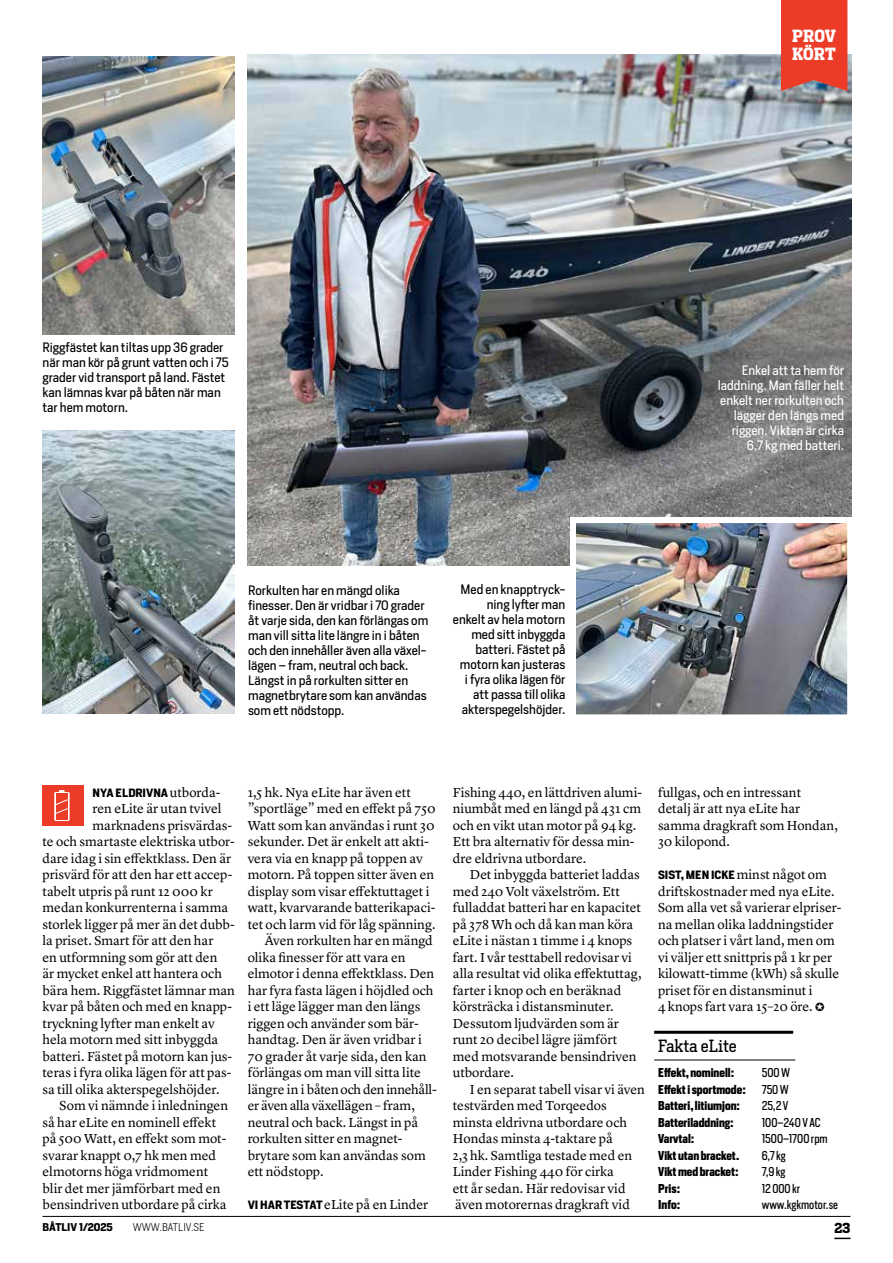
<style>
.page{position:relative;width:893px;height:1263px;background:#fff}
.page>*{position:absolute;margin:0;border:0;box-sizing:border-box;transform-origin:0 0}
.t1{font:16.5px "Heron Serif";letter-spacing:-.005em;color:#000}
.t2{font:700 16.5px/18px "Heron Serif";color:#fff}
.t3{font:13.5px/16.5px "Lyon Text";color:#000}
.t4{font:13.5px "Lyon Text";letter-spacing:-.02em;color:#000}
.t5{font:700 13.5px "Heron Serif";color:#000}
.t6{font:12.75px/15px "Heron Sans";color:#000}
.t7{font:12.75px/15px "Heron Sans";color:#fff;text-align:right}
.t8{font:700 12px "Heron Sans Cond";color:#000}
.t9{font:12px "Heron Sans Cond";color:#000}
.t10{font:700 11.25px "Heron Sans";color:#000}
.t11{font:300 10.5px "Heron Sans";color:#000}
.t12{font:700 10.5px "Heron Sans";color:#000}
.s1{font-family:"Lyon Text";font-weight:400;font-size:13.5px}
.s2{font-family:"Heron Sans";font-weight:700;font-size:11.25px}
</style>
<div class="page">
<hr style="left:43px;top:1216px;width:807px;height:1px;background:#000">
<svg style="left:834px;top:1237px;width:16px;height:2px"></svg>
<div style="left:43px;top:785px;width:41px;height:41px;background:#ec3b27"></div>
<svg style="left:54px;top:790px;width:16px;height:31px"></svg>
<img style="left:43px;top:56px;width:192px;height:279px">
<img style="left:43px;top:430px;width:192px;height:283px">
<img style="left:248px;top:54px;width:603px;height:512px">
<img style="left:577px;top:524px;width:269px;height:189px">
<div style="left:570px;top:517px;width:283px;height:203px;border:6px solid #fff"></div>
<hr style="left:654px;top:1059px;width:141px;height:1px;background:#000">
<hr style="left:654px;top:1031px;width:139px;height:3px;background:#000">
<div style="left:781px;top:0;width:66px;height:91px;background:#ec3b27"></div>
<p class="t2" style="left:792px;top:27px;width:45px">PROV<br>KÖRT</p>
<p class="t6" style="left:43px;top:340px;width:188px">Riggfästet kan tiltas upp 36 grader när man kör på grunt vatten och i 75 grader vid transport på land. Fästet kan lämnas kvar på båten när man tar hem motorn.</p>
<p class="t7" style="left:718px;top:363px;width:128px">Enkel att ta hem för laddning. Man fäller helt enkelt ner rorkulten och lägger den längs med riggen. Vikten är cirka<br>6,7 kg med batteri.</p>
<p class="t6" style="left:248px;top:583px;width:182px">Rorkulten har en mängd olika finesser. Den är vridbar i 70 grader åt varje sida, den kan förlängas om man vill sitta lite längre in i båten och den innehåller även alla växel&shy;lägen – fram, neutral och back.<br>Längst in på rorkulten sitter en magnetbrytare som kan användas som ett nödstopp.</p>
<p class="t6" style="left:453px;top:581px;width:114px;text-align:right">Med en knapptryck&shy;ning lyfter man enkelt av hela motorn med sitt inbyggda batteri. Fästet på motorn kan justeras<br>i fyra olika lägen för att passa till olika akterspegelshöjder.</p>
<p class="t10" style="left:93px;top:785px;width:129px">NYA ELDRIVNA <span class="s1">utborda-</span></p>
<p class="t3" style="left:93px;top:799px;width:130px">ren eLite är utan tvivel</p>
<p class="t3" style="left:93px;top:816px;width:141px">marknadens prisvärdas-</p>
<p class="t3" style="left:43px;top:832px;width:194px">te och smartaste elektriska utbor-</p>
<p class="t3" style="left:43px;top:849px;width:190px">dare idag i sin effektklass. Den är</p>
<p class="t3" style="left:43px;top:865px;width:191px">prisvärd för att den har ett accep-</p>
<p class="t3" style="left:43px;top:882px;width:172px">tabelt utpris på runt 12 000 kr</p>
<p class="t3" style="left:43px;top:898px;width:187px">medan konkurrenterna i samma</p>
<p class="t3" style="left:43px;top:915px;width:194px">storlek ligger på mer än det dubb-</p>
<p class="t3" style="left:43px;top:931px;width:172px">la priset. Smart för att den har</p>
<p class="t3" style="left:43px;top:948px;width:176px">en utformning som gör att den</p>
<p class="t3" style="left:43px;top:964px;width:181px">är mycket enkel att hantera och</p>
<p class="t3" style="left:43px;top:981px;width:194px">bära hem. Riggfästet lämnar man</p>
<p class="t3" style="left:43px;top:997px;width:191px">kvar på båten och med en knapp-</p>
<p class="t3" style="left:43px;top:1014px;width:174px">tryckning lyfter man enkelt av</p>
<p class="t3" style="left:43px;top:1030px;width:177px">hela motorn med sitt inbyggda</p>
<p class="t3" style="left:43px;top:1047px;width:191px">batteri. Fästet på motorn kan jus-</p>
<p class="t3" style="left:43px;top:1063px;width:190px">teras i fyra olika lägen för att pas-</p>
<p class="t3" style="left:43px;top:1080px;width:178px">sa till olika akterspegelshöjder.</p>
<p class="t3" style="left:60px;top:1096px;width:170px">Som vi nämnde i inledningen</p>
<p class="t3" style="left:43px;top:1113px;width:175px">så har eLite en nominell effekt</p>
<p class="t3" style="left:43px;top:1129px;width:185px">på 500 Watt, en effekt som mot-</p>
<p class="t3" style="left:43px;top:1146px;width:175px">svarar knappt 0,7 hk men med</p>
<p class="t3" style="left:43px;top:1162px;width:167px">elmotorns höga vridmoment</p>
<p class="t3" style="left:43px;top:1179px;width:179px">blir det mer jämförbart med en</p>
<p class="t3" style="left:43px;top:1195px;width:186px">bensindriven utbordare på cirka</p>
<p class="t3" style="left:248px;top:783px;width:165px">1,5 hk. Nya eLite har även ett</p>
<p class="t3" style="left:248px;top:799px;width:190px">”sportläge” med en effekt på 750</p>
<p class="t3" style="left:248px;top:816px;width:188px">Watt som kan användas i runt 30</p>
<p class="t3" style="left:248px;top:832px;width:183px">sekunder. Det är enkelt att akti-</p>
<p class="t3" style="left:248px;top:849px;width:177px">vera via en knapp på toppen av</p>
<p class="t3" style="left:248px;top:865px;width:188px">motorn. På toppen sitter även en</p>
<p class="t3" style="left:248px;top:882px;width:183px">display som visar effektuttaget i</p>
<p class="t3" style="left:248px;top:898px;width:189px">watt, kvarvarande batterikapaci-</p>
<p class="t3" style="left:248px;top:915px;width:189px">tet och larm vid för låg spänning.</p>
<p class="t3" style="left:265px;top:931px;width:170px">Även rorkulten har en mängd</p>
<p class="t3" style="left:248px;top:948px;width:159px">olika finesser för att vara en</p>
<p class="t3" style="left:248px;top:964px;width:188px">elmotor i denna effektklass. Den</p>
<p class="t3" style="left:248px;top:981px;width:187px">har fyra fasta lägen i höjdled och</p>
<p class="t3" style="left:248px;top:997px;width:174px">i ett läge lägger man den längs</p>
<p class="t3" style="left:248px;top:1014px;width:173px">riggen och använder som bär-</p>
<p class="t3" style="left:248px;top:1030px;width:176px">handtag. Den är även vridbar i</p>
<p class="t3" style="left:248px;top:1047px;width:180px">70 grader åt varje sida, den kan</p>
<p class="t3" style="left:248px;top:1063px;width:175px">förlängas om man vill sitta lite</p>
<p class="t4" style="left:248px;top:1079px;width:190px">längre in i båten och den innehåll-</p>
<p class="t4" style="left:248px;top:1095px;width:169px">er även alla växellägen – fram,</p>
<p class="t3" style="left:248px;top:1113px;width:172px">neutral och back. Längst in på</p>
<p class="t3" style="left:248px;top:1129px;width:156px">rorkulten sitter en magnet-</p>
<p class="t3" style="left:248px;top:1145px;width:180px">brytare som kan användas som</p>
<p class="t3" style="left:248px;top:1162px;width:77px">ett nödstopp.</p>
<p class="t3" style="left:248px;top:1195px;width:182px"><span class="s2">VI HAR TESTAT</span> eLite på en Linder</p>
<p class="t3" style="left:453px;top:783px;width:191px">Fishing 440, en lättdriven alumi&shy;niumbåt med en längd på 431 cm och en vikt utan motor på 94 kg.<br>Ett bra alternativ för dessa min&shy;dre eldrivna utbordare.</p>
<p class="t3" style="left:453px;top:865px;width:190px;text-indent:17px">Det inbyggda batteriet laddas med 240 Volt växelström. Ett fulladdat batteri har en kapacitet på 378 Wh och då kan man köra eLite i nästan 1 timme i 4 knops fart. I vår testtabell redovisar vi alla resultat vid olika effektuttag, farter i knop och en beräknad körsträcka i distansminuter.<br>Dessutom ljudvärden som är runt 20 decibel lägre jämfört med motsvarande bensindriven utbordare.</p>
<p class="t3" style="left:453px;top:1080px;width:194px;text-indent:17px">I en separat tabell visar vi även testvärden med Torqeedos minsta eldrivna utbordare och<br>Hondas minsta 4-taktare på<br>2,3 hk. Samtliga testade med en<br>Linder Fishing 440 för cirka<br>ett år sedan. Här redovisar vid även motorernas dragkraft vid</p>
<p class="t3" style="left:658px;top:783px;width:182px">fullgas, och en intressant<br>detalj är att nya eLite har samma dragkraft som Hondan,<br>30 kilopond.</p>
<p class="t10" style="left:658px;top:867px;width:170px">SIST, MEN ICKE <span class="s1">minst något om</span></p>
<p class="t3" style="left:658px;top:882px;width:185px">driftskostnader med nya eLite.<br>Som alla vet så varierar elpriser&shy;na mellan olika laddningstider och platser i vårt land, men om vi väljer ett snittpris på 1 kr per kilowatt-timme (kWh) så skulle priset för en distansminut i<br>4 knops fart vara 15–20 öre. ✪</p>
<p class="t1" style="left:658px;top:1035px;width:80px">Fakta eLite</p>
<p class="t8" style="left:658px;top:1065px;width:78px">Effekt, nominell:</p>
<p class="t9" style="left:762px;top:1065px;width:30px">500 W</p>
<p class="t8" style="left:658px;top:1081px;width:89px">Effekt i sportmode:</p>
<p class="t9" style="left:762px;top:1081px;width:29px">750 W</p>
<p class="t8" style="left:658px;top:1098px;width:83px">Batteri, litiumjon:</p>
<p class="t9" style="left:762px;top:1098px;width:28px">25,2 V</p>
<p class="t8" style="left:658px;top:1114px;width:77px">Batteriladdning:</p>
<p class="t9" style="left:762px;top:1114px;width:60px">100–240 V AC</p>
<p class="t8" style="left:658px;top:1131px;width:38px">Varvtal:</p>
<p class="t9" style="left:762px;top:1131px;width:68px">1500–1700 rpm</p>
<p class="t8" style="left:658px;top:1147px;width:83px">Vikt utan bracket.</p>
<p class="t9" style="left:762px;top:1147px;width:26px">6,7 kg</p>
<p class="t8" style="left:658px;top:1164px;width:82px">Vikt med bracket:</p>
<p class="t9" style="left:762px;top:1164px;width:25px">7,9 kg</p>
<p class="t8" style="left:658px;top:1180px;width:23px">Pris:</p>
<p class="t9" style="left:762px;top:1180px;width:40px">12 000 kr</p>
<p class="t8" style="left:658px;top:1197px;width:24px">Info:</p>
<p class="t9" style="left:762px;top:1197px;width:78px">www.kgkmotor.se</p>
<p class="t12" style="left:43px;top:1220px;width:72px">BÅTLIV 1/2025</p>
<p class="t11" style="left:133px;top:1220px;width:73px">WWW.BATLIV.SE</p>
<p class="t5" style="left:834px;top:1219px;width:18px">23</p>
</div>
